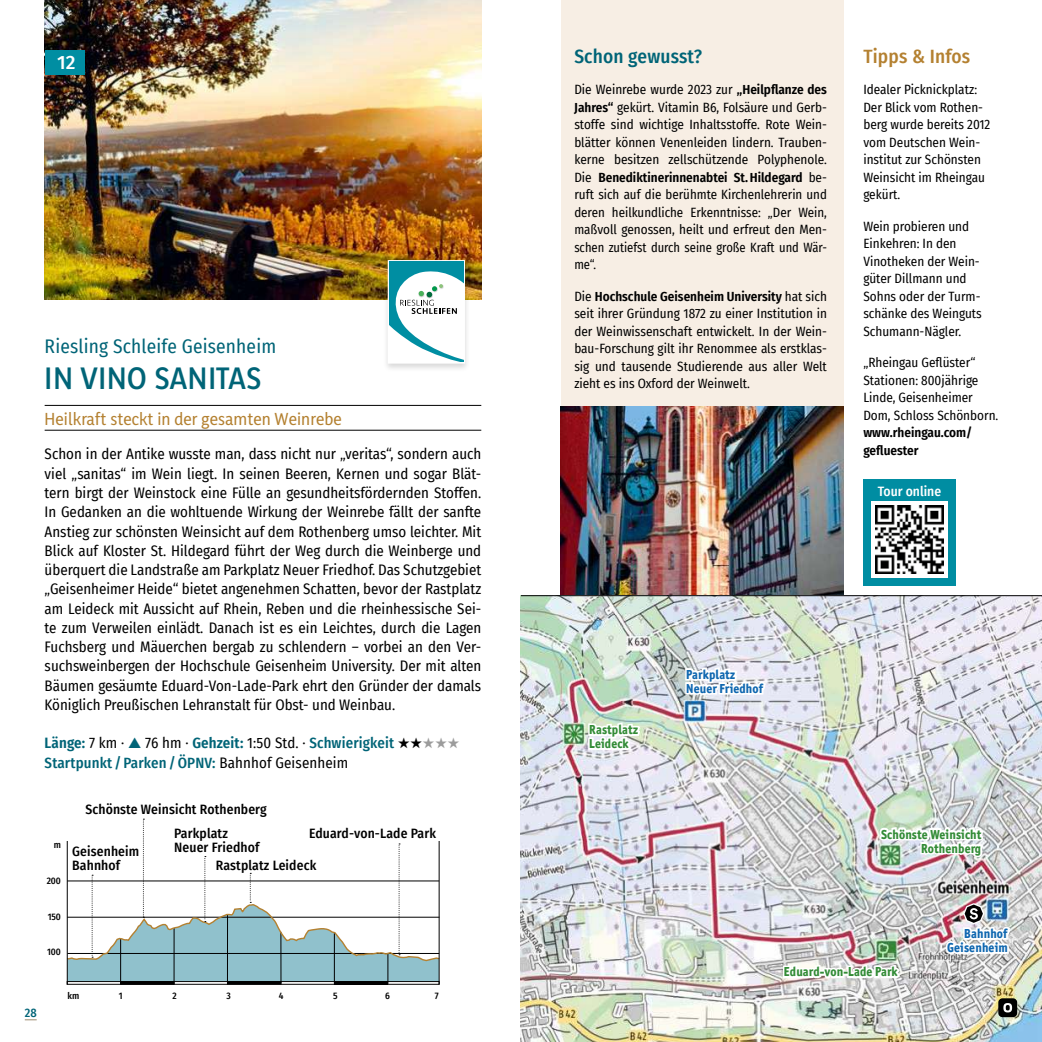
<style>
.page{position:relative;width:1042px;height:1042px;background:#fff}
.page>*{position:absolute;margin:0;border:0;box-sizing:border-box;transform-origin:0 0}
.t1{font:600 28px "Yaldevi";letter-spacing:.02em;color:#006477}
.t2{font:19.25px "Fira Sans Condensed";letter-spacing:.01em;color:#006477}
.t3{font:500 19.25px "Fira Sans Condensed";letter-spacing:.01em;color:#006477}
.t4{font:500 19.25px "Fira Sans Condensed";letter-spacing:.01em;color:#b48131}
.t5{font:500 19.25px "Fira Sans";color:#fff}
.t6{font:500 15.75px "Yaldevi";letter-spacing:.01em;color:#b48131}
.t7{font:14.88px/19.2px "Fira Sans Condensed";color:#000;text-align:justify}
.t8{font:500 14.88px/19.2px "Fira Sans Condensed";letter-spacing:.01em;color:#006477}
.t9{font:500 13.47px/14.2px "Fira Sans Condensed";letter-spacing:.01em;color:#000}
.t10{font:500 13.47px "Fira Sans Condensed";color:#fff}
.t11{font:13.12px/17.5px "Fira Sans Condensed";color:#000}
.t12{font:800 13.12px/14px "Officina San ITC";letter-spacing:.01em;color:#328b36;text-align:right;scale:.9 1}
.t13{font:800 13.12px/14px "Officina San ITC";letter-spacing:.01em;color:#0f67b0;text-align:right;scale:.9 1}
.t14{font:600 13.12px/17.5px "Fira Sans Condensed";color:#000}
.t15{font:500 12.25px "Fira Sans Condensed";color:#006477}
.t16{font:500 9.45px "Fira Sans Condensed";color:#000}
.s1{font-weight:600}
.s2{font-weight:400;color:#000}
.s3{color:#000}
.s4{color:#9c9c9c}
</style>
<div class="page">
<svg style="left:25px;top:1019px;width:12px;height:1px"></svg>
<div style="left:561px;top:0;width:282px;height:407px;background:#f7eee4"></div>
<img style="left:45px;top:0;width:436px;height:299px">
<hr style="left:45px;top:405px;width:436px;height:1px;background:#000">
<hr style="left:45px;top:430px;width:436px;height:1px;background:#000">
<img style="left:561px;top:407px;width:282px;height:188px">
<div style="left:863px;top:479px;width:92px;height:106px;background:#008da2"></div>
<div style="left:871px;top:501px;width:77px;height:77px;background:#fff"></div>
<img style="left:875px;top:505px;width:68px;height:68px">
<img style="left:521px;top:596px;width:521px;height:446px">
<div style="left:67px;top:981px;width:372px;height:3px;border:1px solid #000"></div>
<hr style="left:174px;top:928px;width:1px;height:56px;background:#000">
<div style="left:120px;top:981px;width:54px;height:3px;border:1px solid #000"></div>
<div style="left:227px;top:981px;width:54px;height:3px;border:1px solid #000"></div>
<hr style="left:281px;top:932px;width:1px;height:51px;background:#000">
<hr style="left:388px;top:953px;width:1px;height:31px;background:#000">
<hr style="left:334px;top:981px;width:54px;height:3px;background:#000">
<hr style="left:439px;top:841px;width:1px;height:143px;background:#000">
<hr style="left:67px;top:841px;width:1px;height:143px;background:#000">
<svg style="left:66px;top:819px;width:374px;height:162px"></svg>
<div style="left:45px;top:50px;width:39px;height:24px;background:#008ea2"></div>
<hr style="left:521px;top:595px;width:521px;height:1px;background:#000">
<img style="left:944px;top:903px;width:68px;height:68px">
<img style="left:781px;top:948px;width:121px;height:76px">
<img style="left:682px;top:644px;width:86px;height:83px">
<img style="left:877px;top:748px;width:109px;height:127px">
<img style="left:586px;top:700px;width:64px;height:95px">
<svg style="left:998px;top:998px;width:19px;height:22px"></svg>
<div style="left:382px;top:258px;width:88px;height:114px;background:#000;opacity:.15"></div>
<svg style="left:388px;top:260px;width:77px;height:104px"></svg>
<svg style="left:389px;top:262px;width:74px;height:100px"></svg>
<h2 class="t5" style="left:57px;top:51px;width:20px">12</h2>
<h2 class="t2" style="left:45px;top:335px;width:233px">Riesling Schleife Geisenheim</h2>
<h1 class="t1" style="left:45px;top:363px;width:218px">IN VINO SANITAS</h1>
<p class="t6" style="left:45px;top:411px;width:298px">Heilkraft steckt in der gesamten Weinrebe</p>
<p class="t7" style="left:45px;top:444px;width:438px">Schon in der Antike wusste man, dass nicht nur „veritas“, sondern auch viel „sanitas“ im Wein liegt. In seinen Beeren, Kernen und sogar Blät&shy;tern birgt der Weinstock eine Fülle an gesundheitsfördernden Stoffen.<br>In Gedanken an die wohltuende Wirkung der Weinrebe fällt der sanfte Anstieg zur schönsten Weinsicht auf dem Rothenberg umso leichter. Mit Blick auf Kloster St. Hildegard führt der Weg durch die Weinberge und überquert die Landstraße am Parkplatz Neuer Friedhof. Das Schutzgebiet „Geisenheimer Heide“ bietet angenehmen Schatten, bevor der Rastplatz am Leideck mit Aussicht auf Rhein, Reben und die rheinhessische Sei&shy;te zum Verweilen einlädt. Danach ist es ein Leichtes, durch die Lagen Fuchsberg und Mäuerchen bergab zu schlendern – vorbei an den Ver&shy;suchsweinbergen der Hochschule Geisenheim University. Der mit alten Bäumen gesäumte Eduard-Von-Lade-Park ehrt den Gründer der damals Königlich Preußischen Lehranstalt für Obst- und Weinbau.</p>
<p class="t8" style="left:45px;top:733px;width:416px"><span class="s1">Länge:</span> <span class="s2">7 km ·</span> ▲ <span class="s2">76 hm ·</span> <span class="s1">Gehzeit:</span> <span class="s2">1:50 Std. ·</span> Schwierigkeit <span class="s3">★★</span><span class="s4">★★★<br></span>Startpunkt / Parken / ÖPNV: <span class="s2">Bahnhof Geisenheim</span></p>
<p class="t16" style="left:54px;top:839px;width:9px">m</p>
<p class="t16" style="left:47px;top:875px;width:16px">200</p>
<p class="t16" style="left:48px;top:911px;width:15px">150</p>
<p class="t16" style="left:47px;top:946px;width:15px">100</p>
<p class="t9" style="left:85px;top:802px;width:183px">Schönste Weinsicht Rothenberg</p>
<p class="t9" style="left:72px;top:844px;width:68px">Geisenheim<br>Bahnhof</p>
<p class="t9" style="left:174px;top:826px;width:55px">Parkplatz</p>
<p class="t9" style="left:309px;top:826px;width:128px">Eduard-von-Lade Park</p>
<p class="t9" style="left:174px;top:840px;width:87px">Neuer Friedhof</p>
<p class="t9" style="left:216px;top:858px;width:102px">Rastplatz Leideck</p>
<p class="t15" style="left:25px;top:1006px;width:13px">28</p>
<p class="t16" style="left:67px;top:990px;width:13px">km</p>
<p class="t16" style="left:119px;top:990px;width:5px">1</p>
<p class="t16" style="left:172px;top:990px;width:6px">2</p>
<p class="t16" style="left:227px;top:990px;width:6px">3</p>
<p class="t16" style="left:279px;top:990px;width:6px">4</p>
<p class="t16" style="left:333px;top:990px;width:6px">5</p>
<p class="t16" style="left:385px;top:990px;width:6px">6</p>
<p class="t16" style="left:435px;top:990px;width:5px">7</p>
<h2 class="t3" style="left:574px;top:45px;width:129px">Schon gewusst?</h2>
<p class="t11" style="left:574px;top:81px;width:254px;text-align:justify">Die Weinrebe wurde 2023 zur <span class="s1">„Heilp昀氀anze des Jahres“</span> gekürt. Vitamin B6, Folsäure und Gerb&shy;stoffe sind wichtige Inhaltsstoffe. Rote Wein&shy;blätter können Venenleiden lindern. Trauben&shy;kerne besitzen zellschützende Polyphenole.<br>Die <span class="s1">Benediktinerinnenabtei St. Hildegard</span> be&shy;ruft sich auf die berühmte Kirchenlehrerin und deren heilkundliche Erkenntnisse: „Der Wein, maßvoll genossen, heilt und erfreut den Men&shy;schen zutiefst durch seine große Kraft und Wär&shy;me“.</p>
<p class="t11" style="left:574px;top:287px;width:254px;text-align:justify">Die <span class="s1">Hochschule Geisenheim University</span> hat sich seit ihrer Gründung 1872 zu einer Institution in der Weinwissenschaft entwickelt. In der Wein&shy;bau-Forschung gilt ihr Renommee als erstklas&shy;sig und tausende Studierende aus aller Welt zieht es ins Oxford der Weinwelt.</p>
<h2 class="t4" style="left:863px;top:45px;width:108px">Tipps &amp; Infos</h2>
<p class="t11" style="left:863px;top:81px;width:129px">Idealer Picknickplatz:<br>Der Blick vom Rothen&shy;berg wurde bereits 2012 vom Deutschen Wein&shy;institut zur Schönsten<br>Weinsicht im Rheingau gekürt.</p>
<p class="t11" style="left:863px;top:217px;width:120px">Wein probieren und<br>Einkehren: In den<br>Vinotheken der Wein&shy;güter Dillmann und<br>Sohns oder der Turm&shy;schänke des Weinguts<br>Schumann-Nägler.</p>
<p class="t11" style="left:863px;top:353px;width:136px">„Rheingau Ge昀氀üster“<br>Stationen: 800jährige<br>Linde, Geisenheimer<br>Dom, Schloss Schönborn.</p>
<p class="t14" style="left:863px;top:423px;width:110px">www.rheingau.com/ ge昀氀uester</p>
<p class="t10" style="left:878px;top:483px;width:65px">Tour online</p>
<p class="t12" style="left:589px;top:724px;width:56px;text-align:left">Rastplatz<br>Leideck</p>
<p class="t13" style="left:686px;top:668px;width:87px;text-align:left">Parkplatz<br>Neuer Friedhof</p>
<p class="t12" style="left:881px;top:828px;width:113px">Schönste Weinsicht<br>Rothenberg</p>
<p class="t13" style="left:947px;top:928px;width:69px">Bahnhof<br>Geisenheim</p>
<p class="t12" style="left:784px;top:966px;width:128px">Eduard-von-Lade Park</p>
</div>
